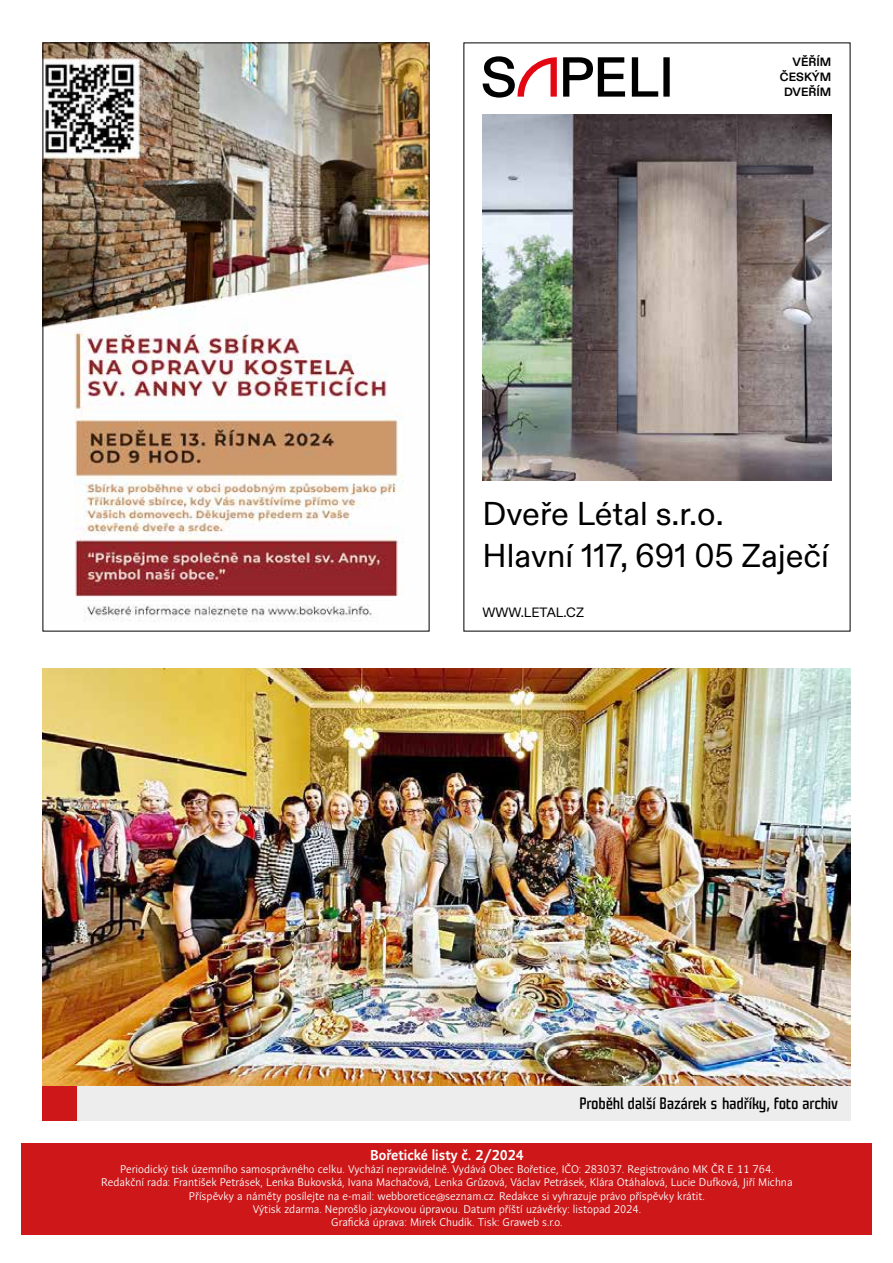
<style>
.page{position:relative;width:893px;height:1263px;background:#fff}
.page>*{position:absolute;margin:0;border:0;box-sizing:border-box;transform-origin:0 0}
.t1{font:33px/42px "ABC Diatype";color:#000}
.t2{font:16.5px "Fenix 23";letter-spacing:.025em;color:#000}
.t3{font:700 14.25px "Andulka Sans";color:#fff}
.t4{font:13.5px "ABC Diatype";color:#000}
.t5{font:700 12px/15px "ABC Diatype";color:#000;text-align:right}
.t6{font:11.1px/13.2px "Andulka Sans";color:#fff;text-align:center}
</style>
<div class="page">
<div style="left:21px;top:1143px;width:851px;height:92px;background:#cd1719"></div>
<img style="left:483px;top:115px;width:348px;height:365px">
<svg style="left:563px;top:57px;width:62px;height:40px"></svg>
<svg style="left:632px;top:57px;width:38px;height:40px"></svg>
<svg style="left:483px;top:56px;width:74px;height:42px"></svg>
<img style="left:45px;top:45px;width:382px;height:577px">
<img style="left:43px;top:668px;width:807px;height:418px">
<div style="left:77px;top:1086px;width:773px;height:34px;background:#ededed"></div>
<div style="left:43px;top:1086px;width:34px;height:34px;background:#cd1719"></div>
<p class="t5" style="left:780px;top:54px;width:53px">VĚŘÍM<br>ČESKÝM<br>DVEŘÍM</p>
<h1 class="t1" style="left:483px;top:493px;width:348px">Dveře Létal s.r.o.<br>Hlavní 117, 691 05 Zaječí</h1>
<p class="t4" style="left:483px;top:605px;width:103px">WWW.LETAL.CZ</p>
<h2 class="t2" style="left:580px;top:1095px;width:259px">Proběhl další Bazárek s hadříky, foto archiv</h2>
<p class="t3" style="left:370px;top:1146px;width:155px">Bořetické listy č. 2/2024</p>
<p class="t6" style="left:101px;top:1163px;width:693px">Periodický tisk územního samosprávného celku. Vychází nepravidelně. Vydává Obec Bořetice, IČO: 283037. Registrováno MK ČR E 11 764.<br>Redakční rada: František Petrásek, Lenka Bukovská, Ivana Machačová, Lenka Grůzová, Václav Petrásek, Klára Otáhalová, Lucie Dufková, Jiří Michna Příspěvky a náměty posílejte na e-mail: webboretice@seznam.cz. Redakce si vyhrazuje právo příspěvky krátit.<br>Výtisk zdarma. Neprošlo jazykovou úpravou. Datum příští uzávěrky: listopad 2024.<br>Grafická úprava: Mirek Chudík. Tisk: Graweb s.r.o.</p>
</div>
